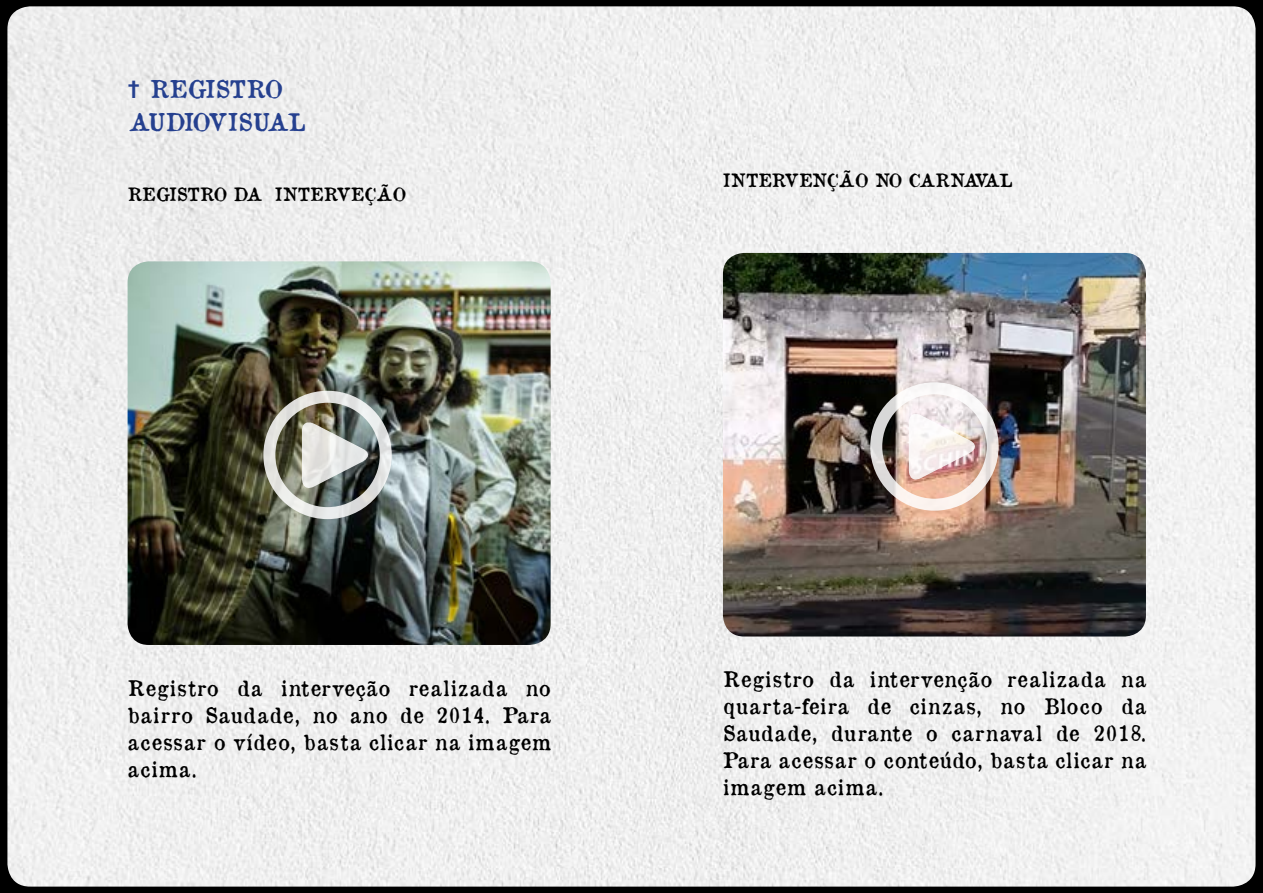
<style>
.page{position:relative;width:1263px;height:893px;background:#000}
.page>*{position:absolute;margin:0;border:0;box-sizing:border-box;transform-origin:0 0}
.t1{font:24px/33px "Old Newspaper Types";color:#25408f}
.t2{font:21px/27px "Old Newspaper Types";letter-spacing:.025em;color:#000;text-align:justify}
.t3{font:18px "Old Newspaper Types";color:#000}
.s1{font-family:"Univers LT Std";font-weight:700;font-stretch:condensed}
</style>
<div class="page">
<img style="left:7px;top:6px;width:1248px;height:881px">
<img style="left:128px;top:261px;width:423px;height:384px">
<img style="left:723px;top:253px;width:423px;height:383px">
<svg style="left:301px;top:419px;width:73px;height:72px;background:#a0a5a1"></svg>
<div style="left:263px;top:391px;width:129px;height:128px;border:12px solid #fff;border-radius:50%"></div>
<svg style="left:908px;top:410px;width:72px;height:73px;background:#e9d6d2"></svg>
<div style="left:870px;top:382px;width:129px;height:129px;border:12px solid #fff;border-radius:50%"></div>
<p class="t1" style="left:129px;top:72px;width:178px"><span class="s1">†</span> REGISTRO<br>AUDIOVISUAL</p>
<p class="t3" style="left:128px;top:182px;width:280px">REGISTRO DA INTERVEÇÃO</p>
<p class="t3" style="left:723px;top:168px;width:291px">INTERVENÇÃO NO CARNAVAL</p>
<p class="t2" style="left:128px;top:674px;width:425px">Registro da interveção realizada no bairro Saudade, no ano de 2014. Para acessar o vídeo, basta clicar na imagem acima.</p>
<p class="t2" style="left:723px;top:665px;width:425px">Registro da intervenção realizada na quarta-feira de cinzas, no Bloco da Saudade, durante o carnaval de 2018.<br>Para acessar o conteúdo, basta clicar na imagem acima.</p>
</div>
